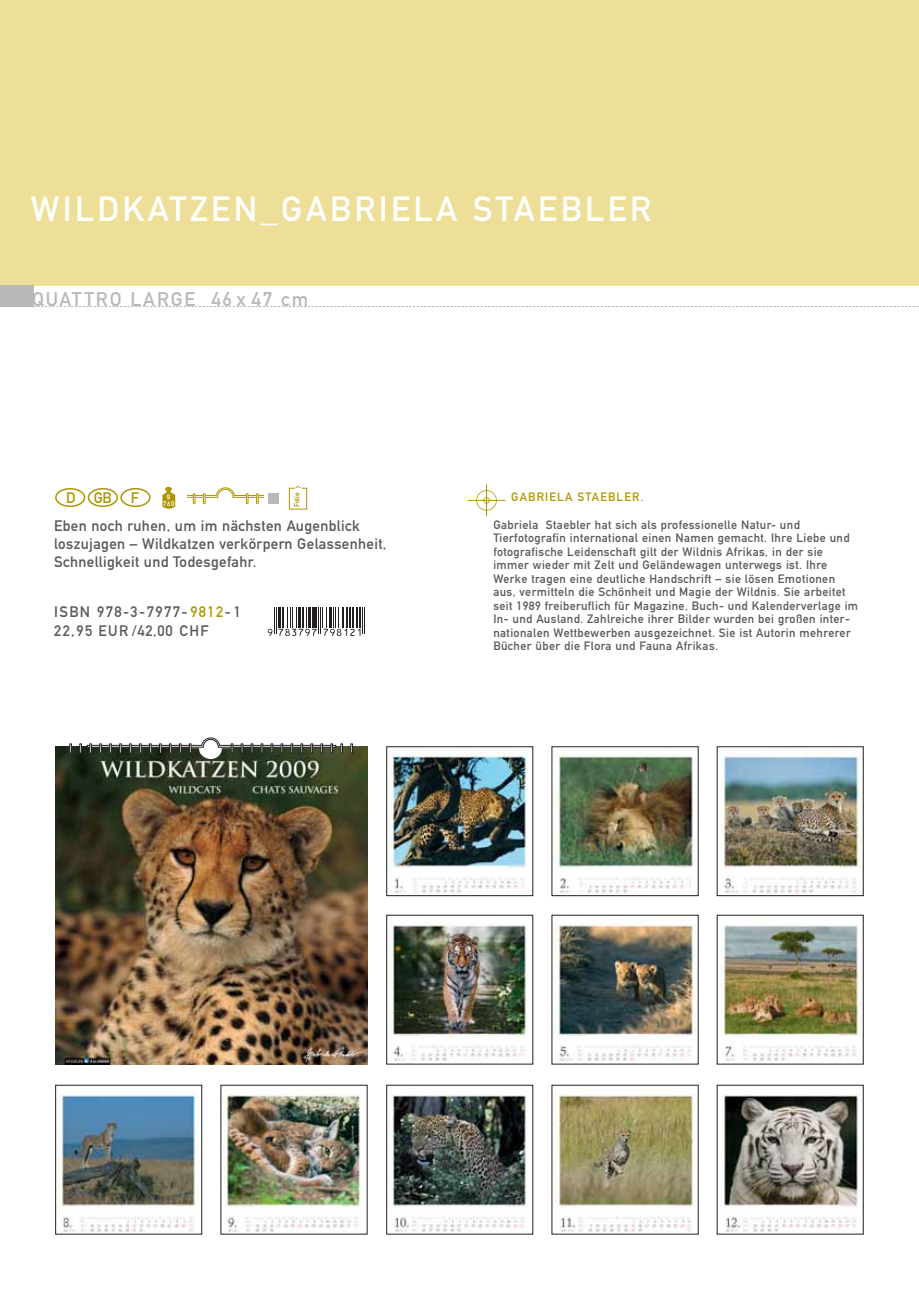
<style>
.page{position:relative;width:919px;height:1289px;background:#fff}
.page>*{position:absolute;margin:0;border:0;box-sizing:border-box;transform-origin:0 0}
.t1{font:34.5px "DIN Mittelschrift";letter-spacing:.095em;color:#fff}
.t2{font:19.5px "DIN Mittelschrift";letter-spacing:.095em;color:#b8b9b9}
.t3{font:15px/18px "DIN Mittelschrift";letter-spacing:.025em;color:#58595b}
.t4{font:15px/18.3px "DIN Mittelschrift";letter-spacing:.095em;color:#58595b}
.t5{font:15px "DIN Mittelschrift";color:#ae9600}
.t6{font:12px/13.5px "DIN Mittelschrift";letter-spacing:.035em;color:#58595b}
.t7{font:12px "DIN Mittelschrift";letter-spacing:.095em;color:#ae9600}
.t8{font:7.5px "DIN Mittelschrift";color:#ae9600}
.t9{font:6.75px/7.5px "DIN Mittelschrift";color:#fff;text-align:center}
.s1{color:#ae9600}
</style>
<div class="page">
<div style="left:905px;top:1px;width:13px;height:285px;background:#eedf98"></div>
<svg style="left:34px;top:306px;width:884px;height:1px"></svg>
<div style="left:0;top:1px;width:905px;height:285px;background:#eedf98"></div>
<div style="left:0;top:286px;width:34px;height:21px;background:#b8b9b9"></div>
<svg style="left:268px;top:607px;width:97px;height:29px"></svg>
<div style="left:476px;top:490px;width:20px;height:20px;border:2px solid #ae9600;border-radius:50%"></div>
<svg style="left:483px;top:497px;width:6px;height:6px"></svg>
<hr style="left:486px;top:484px;width:1px;height:32px;background:#ae9600">
<hr style="left:467px;top:500px;width:38px;height:1px;background:#ae9600">
<img style="left:55px;top:746px;width:312px;height:318px">
<img style="left:388px;top:748px;width:138px;height:145px">
<div style="left:386px;top:746px;width:147px;height:149px;border:1px solid #231f20"></div>
<img style="left:553px;top:754px;width:140px;height:139px">
<img style="left:719px;top:755px;width:142px;height:138px">
<img style="left:390px;top:923px;width:136px;height:139px">
<img style="left:553px;top:924px;width:143px;height:138px">
<img style="left:719px;top:925px;width:142px;height:137px">
<img style="left:391px;top:1093px;width:135px;height:139px">
<div style="left:386px;top:1084px;width:147px;height:150px;border:1px solid #231f20"></div>
<img style="left:553px;top:1093px;width:141px;height:139px">
<img style="left:722px;top:1094px;width:136px;height:138px">
<img style="left:57px;top:1094px;width:138px;height:138px">
<div style="left:55px;top:1084px;width:147px;height:150px;border:1px solid #231f20"></div>
<img style="left:223px;top:1094px;width:137px;height:138px">
<svg style="left:70px;top:743px;width:2px;height:10px"></svg>
<svg style="left:79px;top:737px;width:264px;height:22px"></svg>
<svg style="left:350px;top:743px;width:3px;height:10px"></svg>
<svg style="left:55px;top:488px;width:95px;height:19px"></svg>
<div style="left:289px;top:488px;width:18px;height:21px;border:1px solid #ae9600"></div>
<svg style="left:187px;top:487px;width:76px;height:17px"></svg>
<div style="left:268px;top:493px;width:10px;height:11px;background:#b8b9b9"></div>
<svg style="left:162px;top:487px;width:13px;height:21px"></svg>
<svg style="left:295px;top:486px;width:7px;height:4px"></svg>
<h1 class="t1" style="left:31px;top:197px;width:622px">WILDKATZEN_GABRIELA STAEBLER</h1>
<h2 class="t2" style="left:32px;top:292px;width:277px">QUATTRO LARGE 46 x 47 cm</h2>
<p class="t5" style="left:66px;top:492px;width:47px">D GB</p>
<p class="t5" style="left:131px;top:492px;width:10px">F</p>
<p class="t8" style="left:294px;top:507px;width:17px;rotate:-90deg">Folie</p>
<p class="t9" style="left:163px;top:493px;width:13px">g<br>760</p>
<p class="t3" style="left:54px;top:518px;width:334px">Eben noch ruhen, um im nächsten Augenblick loszujagen – Wildkatzen verkörpern Gelassenheit,<br>Schnelligkeit und Todesgefahr.</p>
<p class="t4" style="left:54px;top:604px;width:188px">ISBN 978-3-7977-<span class="s1">9812</span>-1<br>22,95 EUR /42,00 CHF</p>
<p class="t7" style="left:511px;top:492px;width:134px">GABRIELA STAEBLER.</p>
<p class="t6" style="left:493px;top:519px;width:366px">Gabriela Staebler hat sich als professionelle Natur- und Tierfotografin international einen Namen gemacht. Ihre Liebe und fotografische Leidenschaft gilt der Wildnis Afrikas, in der sie immer wieder mit Zelt und Geländewagen unterwegs ist. Ihre Werke tragen eine deutliche Handschrift – sie lösen Emotionen aus, vermitteln die Schönheit und Magie der Wildnis. Sie arbeitet seit 1989 freiberuflich für Magazine, Buch- und Kalenderverlage im In- und Ausland. Zahlreiche ihrer Bilder wurden bei großen inter&shy;nationalen Wettbewerben ausgezeichnet. Sie ist Autorin mehrerer Bücher über die Flora und Fauna Afrikas.</p>
</div>
